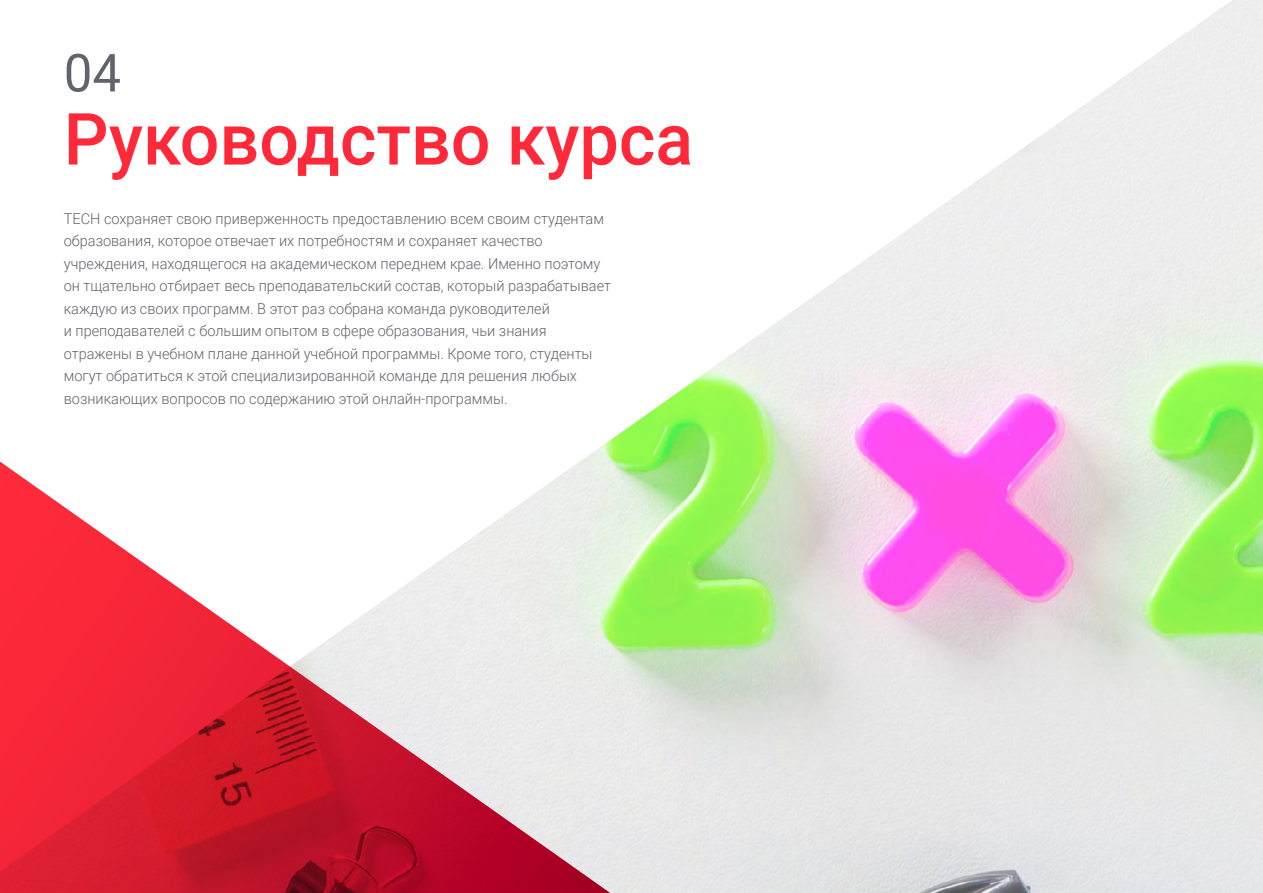
<style>
.page{position:relative;width:1263px;height:893px;background:#fff}
.page>*{position:absolute;margin:0;border:0;box-sizing:border-box;transform-origin:0 0}
.t1{font:500 72px "Roboto";color:#ff293a}
.t2{font:52.5px "Roboto";color:#61646a}
.t3{font:300 15px/22.5px "Roboto";color:#61646a}
</style>
<div class="page">
<img style="left:602px;top:0;width:661px;height:893px">
<svg style="left:0;top:446px;width:640px;height:447px"></svg>
<h2 class="t2" style="left:64px;top:36px;width:59px">04</h2>
<h1 class="t1" style="left:64px;top:89px;width:631px">Руководство курса</h1>
<p class="t3" style="left:64px;top:207px;width:549px">TECH сохраняет свою приверженность предоставлению всем своим студентам образования, которое отвечает их потребностям и сохраняет качество учреждения, находящегося на академическом переднем крае. Именно поэтому он тщательно отбирает весь преподавательский состав, который разрабатывает каждую из своих программ. В этот раз собрана команда руководителей<br>и преподавателей с большим опытом в сфере образования, чьи знания отражены в учебном плане данной учебной программы. Кроме того, студенты могут обратиться к этой специализированной команде для решения любых возникающих вопросов по содержанию этой онлайн-программы.</p>
</div>
